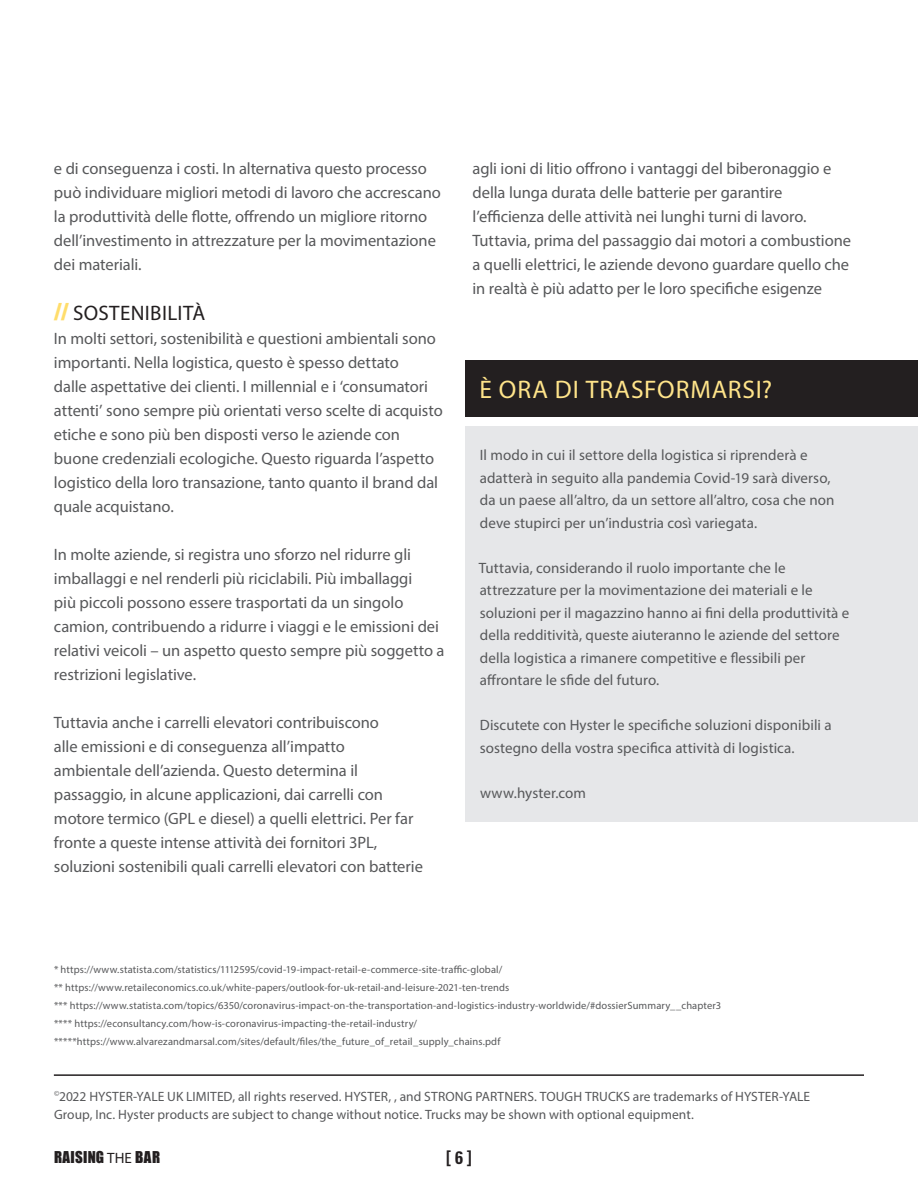
<style>
.page{position:relative;width:918px;height:1188px;background:#fff}
.page>*{position:absolute;margin:0;border:0;box-sizing:border-box;transform-origin:0 0}
.t1{font:25.5px "Myriad Pro";letter-spacing:.035em;color:#ffe48a}
.t2{font:21px "Myriad Pro";letter-spacing:.015em;color:#231f20}
.t3{font:700 condensed 18px "Univers LT Std";color:#231f20}
.t4{font:16.5px/24px "Myriad Pro";letter-spacing:-.005em;color:#57585a}
.t5{font:15px/22.5px "Myriad Pro";letter-spacing:.005em;color:#57585a}
.t6{font:15px "Impact";letter-spacing:.02em;color:#231f20}
.t7{font:13.5px "Myriad Pro";letter-spacing:.005em;color:#57585a}
.t8{font:10.5px "Myriad Pro";letter-spacing:.01em;color:#57585a}
.s1{font-family:"Impact";color:#ffdd6b}
.s2{font-family:"Myriad Pro"}
</style>
<div class="page">
<hr style="left:54px;top:1074px;width:810px;height:2px;background:#231f20">
<div style="left:466px;top:426px;width:452px;height:396px;background:#e6e7e9"></div>
<div style="left:466px;top:360px;width:452px;height:57px;background:#231f20"></div>
<p class="t4" style="left:54px;top:157px;width:388px">e di conseguenza i costi. In alternativa questo processo può individuare migliori metodi di lavoro che accrescano la produttività delle flotte, offrendo un migliore ritorno dell’investimento in attrezzature per la movimentazione dei materiali.</p>
<p class="t2" style="left:54px;top:300px;width:153px"><span class="s1">//</span> SOSTENIBILITÀ</p>
<p class="t4" style="left:54px;top:326px;width:390px">In molti settori, sostenibilità e questioni ambientali sono importanti. Nella logistica, questo è spesso dettato<br>dalle aspettative dei clienti. I millennial e i ‘consumatori attenti’ sono sempre più orientati verso scelte di acquisto etiche e sono più ben disposti verso le aziende con buone credenziali ecologiche. Questo riguarda l’aspetto logistico della loro transazione, tanto quanto il brand dal quale acquistano.</p>
<p class="t4" style="left:54px;top:542px;width:392px">In molte aziende, si registra uno sforzo nel ridurre gli imballaggi e nel renderli più riciclabili. Più imballaggi<br>più piccoli possono essere trasportati da un singolo camion, contribuendo a ridurre i viaggi e le emissioni dei relativi veicoli – un aspetto questo sempre più soggetto a restrizioni legislative.</p>
<p class="t4" style="left:54px;top:710px;width:371px">Tuttavia anche i carrelli elevatori contribuiscono<br>alle emissioni e di conseguenza all’impatto ambientale dell’azienda. Questo determina il passaggio, in alcune applicazioni, dai carrelli con motore termico (GPL e diesel) a quelli elettrici. Per far fronte a queste intense attività dei fornitori 3PL, soluzioni sostenibili quali carrelli elevatori con batterie</p>
<p class="t4" style="left:472px;top:157px;width:380px">agli ioni di litio offrono i vantaggi del biberonaggio e della lunga durata delle batterie per garantire l’efficienza delle attività nei lunghi turni di lavoro.<br>Tuttavia, prima del passaggio dai motori a combustione a quelli elettrici, le aziende devono guardare quello che in realtà è più adatto per le loro specifiche esigenze</p>
<p class="t1" style="left:479px;top:373px;width:294px">È ORA DI TRASFORMARSI?</p>
<p class="t5" style="left:480px;top:444px;width:356px">Il modo in cui il settore della logistica si riprenderà e adatterà in seguito alla pandemia Covid-19 sarà diverso, da un paese all’altro, da un settore all’altro, cosa che non deve stupirci per un’industria così variegata.</p>
<p class="t5" style="left:479px;top:556px;width:372px">Tuttavia, considerando il ruolo importante che le attrezzature per la movimentazione dei materiali e le soluzioni per il magazzino hanno ai fini della produttività e della redditività, queste aiuteranno le aziende del settore della logistica a rimanere competitive e flessibili per affrontare le sfide del futuro.</p>
<p class="t5" style="left:480px;top:714px;width:353px">Discutete con Hyster le specifiche soluzioni disponibili a sostegno della vostra specifica attività di logistica.</p>
<p class="t5" style="left:480px;top:781px;width:107px">www.hyster.com</p>
<p class="t8" style="left:54px;top:963px;width:450px">* https://www.statista.com/statistics/1112595/covid-19-impact-retail-e-commerce-site-traffic-global/</p>
<p class="t8" style="left:54px;top:981px;width:457px">** https://www.retaileconomics.co.uk/white-papers/outlook-for-uk-retail-and-leisure-2021-ten-trends</p>
<p class="t8" style="left:54px;top:999px;width:669px">*** https://www.statista.com/topics/6350/coronavirus-impact-on-the-transportation-and-logistics-industry-worldwide/#dossierSummary__chapter3</p>
<p class="t8" style="left:54px;top:1017px;width:365px">**** https://econsultancy.com/how-is-coronavirus-impacting-the-retail-industry/</p>
<p class="t8" style="left:54px;top:1035px;width:448px">*****https://www.alvarezandmarsal.com/sites/default/files/the_future_of_retail_supply_chains.pdf</p>
<p class="t7" style="left:54px;top:1088px;width:758px"><sup>©</sup>2022 HYSTER-YALE UK LIMITED, all rights reserved. HYSTER, , and STRONG PARTNERS. TOUGH TRUCKS are trademarks of HYSTER-YALE</p>
<p class="t7" style="left:54px;top:1106px;width:641px">Group, Inc. Hyster products are subject to change without notice. Trucks may be shown with optional equipment.</p>
<p class="t6" style="left:54px;top:1146px;width:108px">RAISING <span class="s2">THE</span> BAR</p>
<p class="t3" style="left:446px;top:1147px;width:27px">[ 6 ]</p>
</div>
